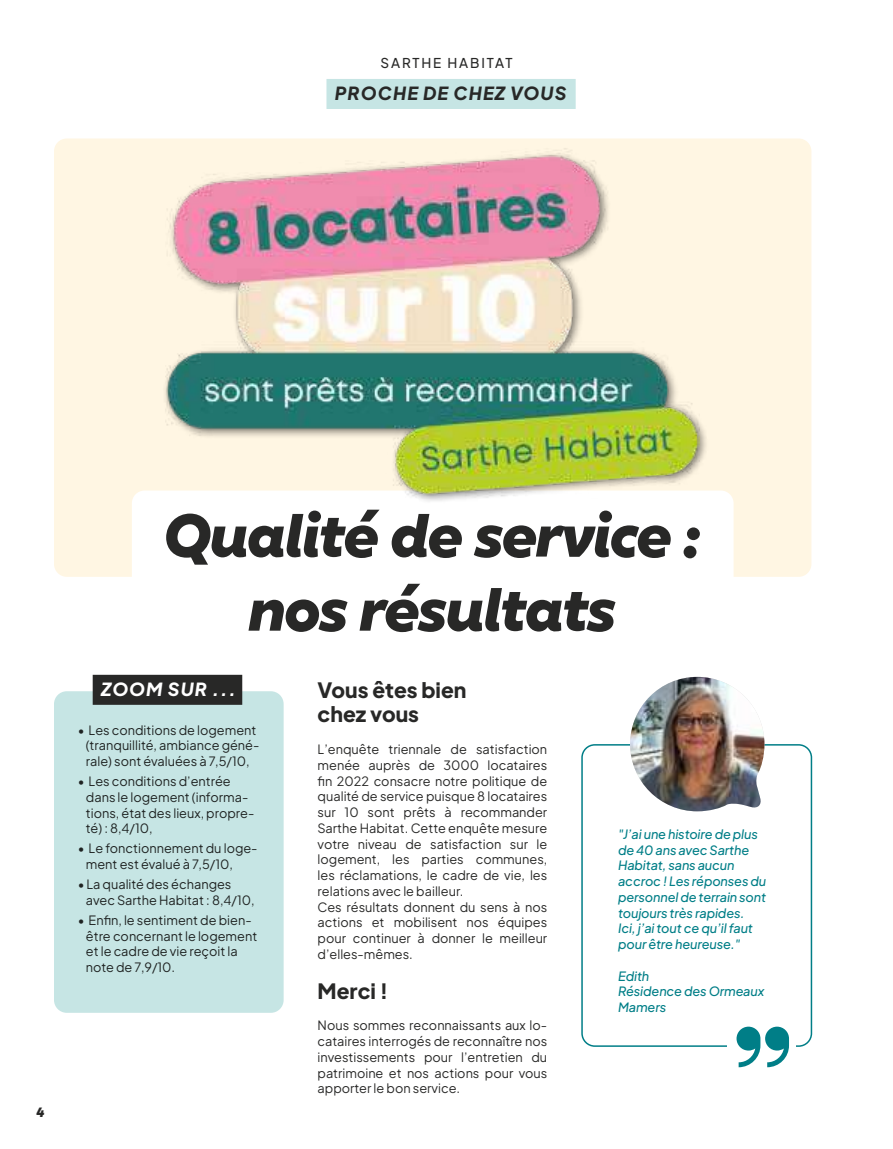
<style>
.page{position:relative;width:893px;height:1149px;background:#fff}
.page>*{position:absolute;margin:0;border:0;box-sizing:border-box;transform-origin:0 0}
.t1{font:italic 800 60px/74.1px "XXII Geom";letter-spacing:-.035em;color:#282827;text-align:center}
.t2{font:800 21px/24px "Plus Jakarta Sans";color:#282827}
.t3{font:italic 800 18px "Plus Jakarta Sans";letter-spacing:.06em;color:#282827}
.t4{font:italic 800 18px "Plus Jakarta Sans";letter-spacing:.06em;color:#fff}
.t5{font:500 13.5px "Plus Jakarta Sans";letter-spacing:.14em;color:#282827}
.t6{font:italic 800 13.5px "XXII Geom";color:#282827}
.t7{font:12.75px/15.8px "Plus Jakarta Sans";color:#282827}
.t8{font:italic 500 12.75px/15.8px "Plus Jakarta Sans";letter-spacing:-.01em;color:#007e87}
</style>
<div class="page">
<div style="left:54px;top:138px;width:757px;height:438px;background:#fff6e3;border-radius:13px"></div>
<div style="left:581px;top:743px;width:231px;height:303px;border:2px solid #007e87;border-radius:13px"></div>
<div style="left:54px;top:691px;width:230px;height:321px;background:#c6e5e4;border-radius:13px"></div>
<img style="left:630px;top:676px;width:134px;height:135px">
<div style="left:93px;top:674px;width:149px;height:30px;background:#282827"></div>
<div style="left:132px;top:490px;width:602px;height:152px;background:#fff;border-radius:13px"></div>
<div style="left:727px;top:1036px;width:69px;height:19px;background:#fff"></div>
<svg style="left:736px;top:1026px;width:53px;height:40px"></svg>
<div style="left:162px;top:152px;width:548px;height:351px;background:#000;opacity:.5"></div>
<img style="left:166px;top:138px;width:534px;height:365px">
<div style="left:326px;top:79px;width:250px;height:30px;background:#c6e5e4"></div>
<p class="t5" style="left:381px;top:52px;width:133px">SARTHE HABITAT</p>
<h3 class="t3" style="left:335px;top:78px;width:233px">PROCHE DE CHEZ VOUS</h3>
<p class="t6" style="left:36px;top:1102px;width:10px">4</p>
<h1 class="t1" style="left:164px;top:500px;width:539px">Qualité de service : nos résultats</h1>
<h3 class="t4" style="left:101px;top:674px;width:136px">ZOOM SUR ...</h3>
<p class="t7" style="left:86px;top:720px;width:175px;text-indent:-9px">• Les conditions de logement (tranquillité, ambiance géné&shy;rale) sont évaluées à 7,5/10,</p>
<p class="t7" style="left:86px;top:772px;width:170px;text-indent:-9px">• Les conditions d’entrée dans le logement (informa&shy;tions, état des lieux, propre&shy;té) : 8,4/10,</p>
<p class="t7" style="left:86px;top:839px;width:173px;text-indent:-9px">• Le fonctionnement du loge&shy;ment est évalué à 7,5/10,</p>
<p class="t7" style="left:86px;top:875px;width:170px;text-indent:-9px">• La qualité des échanges avec Sarthe Habitat : 8,4/10,</p>
<p class="t7" style="left:86px;top:910px;width:173px;text-indent:-9px">• Enfin, le sentiment de bien&shy;être concernant le logement et le cadre de vie reçoit la note de 7,9/10.</p>
<h2 class="t2" style="left:318px;top:676px;width:150px">Vous êtes bien chez vous</h2>
<p class="t7" style="left:318px;top:739px;width:231px">L’enquête triennale de satisfaction menée auprès de 3000 locataires fin 2022 consacre notre politique de qualité de service puisque 8 locataires sur 10 sont prêts à recommander Sarthe Habitat. Cette enquête mesure votre niveau de satisfaction sur le logement, les parties communes, les réclamations, le cadre de vie, les relations avec le bailleur.<br>Ces résultats donnent du sens à nos actions et mobilisent nos équipes pour continuer à donner le meilleur d’elles-mêmes.</p>
<h2 class="t2" style="left:318px;top:976px;width:72px">Merci !</h2>
<p class="t7" style="left:318px;top:1015px;width:231px;text-align:justify">Nous sommes reconnaissants aux lo&shy;cataires interrogés de reconnaître nos investissements pour l’entretien du patrimoine et nos actions pour vous apporter le bon service.</p>
<p class="t8" style="left:618px;top:824px;width:150px">"J’ai une histoire de plus de 40 ans avec Sarthe<br>Habitat, sans aucun accroc ! Les réponses du personnel de terrain sont toujours très rapides.<br>Ici, j’ai tout ce qu’il faut pour être heureuse."</p>
<p class="t8" style="left:618px;top:966px;width:148px">Edith<br>Résidence des Ormeaux<br>Mamers</p>
</div>
